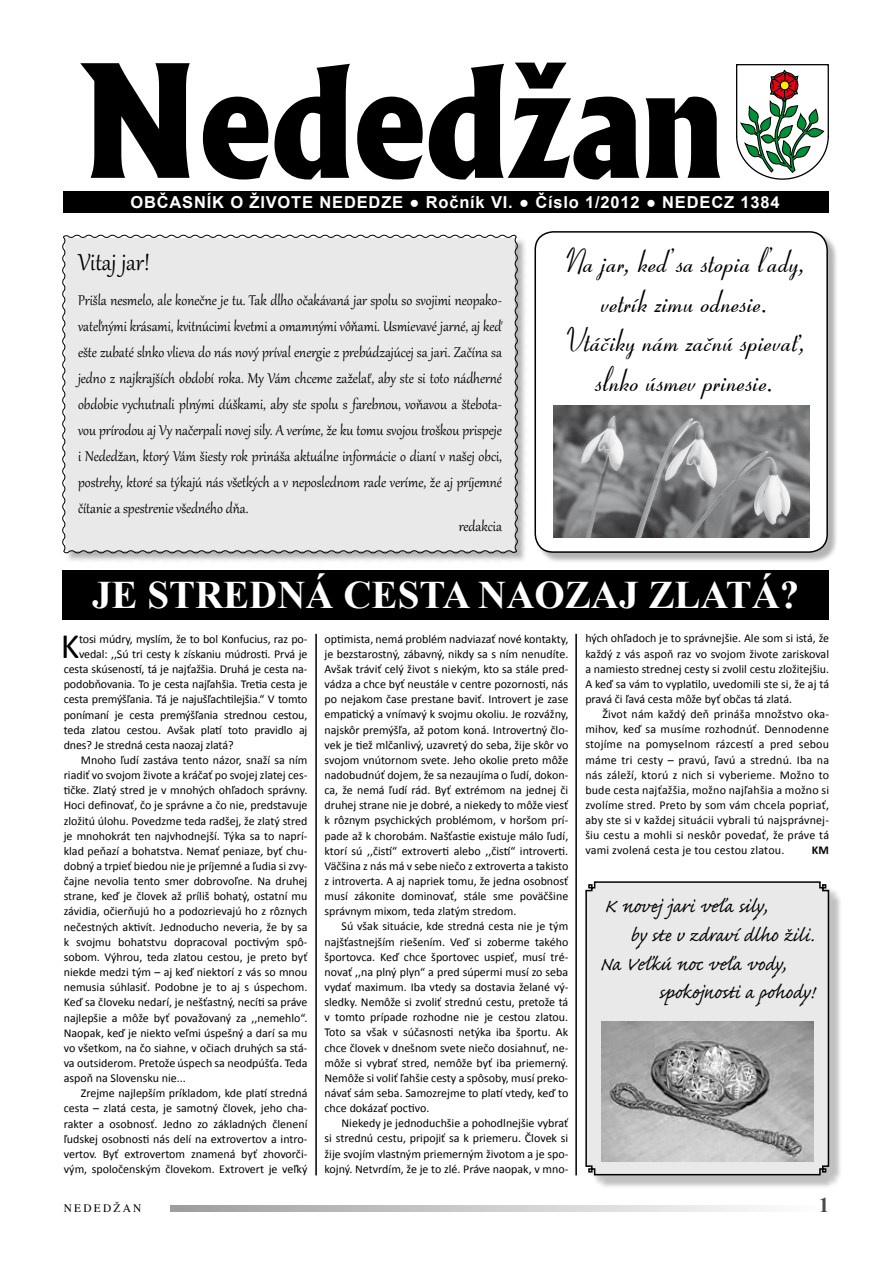
<style>
.page{position:relative;width:893px;height:1263px;background:#fff}
.page>*{position:absolute;margin:0;border:0;box-sizing:border-box;transform-origin:0 0}
.t1{font:800 150px "Albertus";color:#000;scale:.93 1}
.t2{font:700 39px "Times New Roman";color:#fff}
.t3{font:35.85px "Calibri";color:#000}
.t4{font:33px/39.6px "Coronet";color:#000;text-align:center}
.t5{font:28.5px "Gabriola";color:#000;scale:.95 1}
.t6{font:24px "Caflisch Script Pro";color:#000}
.t7{font:700 21px "Times New Roman";color:#4b4b4d}
.t8{font:17.4px/26px "Gabriola";color:#000;text-align:justify;scale:.95 1}
.t9{font:700 16.5px "Arial";letter-spacing:.05em;color:#fff}
.t10{font:12px/15.1px "Calibri";color:#000;text-align:justify}
.t11{font:700 12px "Calibri";color:#000}
.t12{font:11.7px "Times";letter-spacing:.2em;color:#000}
</style>
<div class="page">
<div style="left:64px;top:191px;width:765px;height:22px;background:#000"></div>
<svg style="left:170px;top:1205px;width:587px;height:7px;background:#c8c9cb"></svg>
<svg style="left:736px;top:64px;width:93px;height:116px"></svg>
<div style="left:64px;top:237px;width:464px;height:327px;background:#000;opacity:.3"></div>
<div style="left:62px;top:234px;width:457px;height:320px;background:#e9e9ea"></div>
<div style="left:536px;top:232px;width:302px;height:331px;background:#000;opacity:.3"></div>
<div style="left:535px;top:232px;width:292px;height:320px;background:#fff;border-radius:18px"></div>
<div style="left:534px;top:231px;width:294px;height:322px;border:2px solid #000;border-radius:18px"></div>
<img style="left:553px;top:406px;width:256px;height:131px">
<div style="left:62px;top:570px;width:767px;height:50px;background:#000"></div>
<hr style="left:315px;top:634px;width:2px;height:541px;background:#000">
<hr style="left:575px;top:634px;width:2px;height:541px;background:#000">
<div style="left:590px;top:886px;width:253px;height:303px;background:#000;opacity:.25"></div>
<svg style="left:585px;top:881px;width:245px;height:295px;background:#dfdfe0"></svg>
<img style="left:601px;top:1021px;width:212px;height:140px">
<h1 class="t1" style="left:81px;top:27px;width:693px">Nededžan</h1>
<h3 class="t9" style="left:130px;top:191px;width:651px">OBČASNÍK O ŽIVOTE NEDEDZE ● Ročník VI. ● Číslo 1/2012 ● NEDECZ 1384</h3>
<h3 class="t5" style="left:78px;top:244px;width:77px">Vitaj jar!</h3>
<p class="t8" style="left:78px;top:286px;width:448px">Prišla nesmelo, ale konečne je tu. Tak dlho očakávaná jar spolu so svojimi neopako&shy;vateľnými krásami, kvitnúcimi kvetmi a omamnými vôňami. Usmievavé jarné, aj keď ešte zubaté slnko vlieva do nás nový príval energie z prebúdzajúcej sa jari. Začína sa jedno z najkrajších období roka. My Vám chceme zaželať, aby ste si toto nádherné obdobie vychutnali plnými dúškami, aby ste spolu s farebnou, voňavou a štebota&shy;vou prírodou aj Vy načerpali novej sily. A veríme, že ku tomu svojou troškou prispeje i Nededžan, ktorý Vám šiesty rok prináša aktuálne informácie o dianí v našej obci, postrehy, ktoré sa týkajú nás všetkých a v neposlednom rade veríme, že aj príjemné čítanie a spestrenie všedného dňa.</p>
<h3 class="t8" style="left:459px;top:512px;width:47px">redakcia</h3>
<h3 class="t4" style="left:559px;top:243px;width:244px">Na jar, keď sa stopia ľady, vetrík zimu odnesie.<br>Vtáčiky nám začnú spievať, slnko úsmev prinesie.</h3>
<h2 class="t2" style="left:92px;top:568px;width:709px">JE STREDNÁ CESTA NAOZAJ ZLATÁ?</h2>
<h3 class="t3" style="left:61px;top:623px;width:20px">K</h3>
<p class="t10" style="left:79px;top:631px;width:230px">tosi múdry, myslím, že to bol Konfucius, raz po-</p>
<p class="t10" style="left:79px;top:646px;width:230px">vedal: ,,Sú tri cesty k získaniu múdrosti. Prvá je</p>
<p class="t10" style="left:64px;top:662px;width:245px">cesta skúseností, tá je najťažšia. Druhá je cesta na-</p>
<p class="t10" style="left:64px;top:677px;width:245px">podobňovania. To je cesta najľahšia. Tretia cesta je</p>
<p class="t10" style="left:64px;top:692px;width:245px">cesta premýšľania. Tá je najušľachtilejšia.“ V tomto</p>
<p class="t10" style="left:64px;top:707px;width:245px">ponímaní je cesta premýšľania strednou cestou,</p>
<p class="t10" style="left:64px;top:722px;width:245px">teda zlatou cestou. Avšak platí toto pravidlo aj</p>
<p class="t10" style="left:64px;top:737px;width:171px">dnes? Je stredná cesta naozaj zlatá?</p>
<p class="t10" style="left:81px;top:752px;width:228px">Mnoho ľudí zastáva tento názor, snaží sa ním</p>
<p class="t10" style="left:64px;top:768px;width:245px">riadiť vo svojom živote a kráčať po svojej zlatej ces-</p>
<p class="t10" style="left:64px;top:783px;width:245px">tičke. Zlatý stred je v mnohých ohľadoch správny.</p>
<p class="t10" style="left:64px;top:798px;width:245px">Hoci definovať, čo je správne a čo nie, predstavuje</p>
<p class="t10" style="left:64px;top:813px;width:245px">zložitú úlohu. Povedzme teda radšej, že zlatý stred</p>
<p class="t10" style="left:64px;top:828px;width:245px">je mnohokrát ten najvhodnejší. Týka sa to naprí-</p>
<p class="t10" style="left:64px;top:843px;width:245px">klad peňazí a bohatstva. Nemať peniaze, byť chu-</p>
<p class="t10" style="left:64px;top:858px;width:245px">dobný a trpieť biedou nie je príjemné a ľudia si zvy-</p>
<p class="t10" style="left:64px;top:874px;width:245px">čajne nevolia tento smer dobrovoľne. Na druhej</p>
<p class="t10" style="left:64px;top:889px;width:245px">strane, keď je človek až príliš bohatý, ostatní mu</p>
<p class="t10" style="left:64px;top:904px;width:245px">závidia, očierňujú ho a podozrievajú ho z rôznych</p>
<p class="t10" style="left:64px;top:919px;width:245px">nečestných aktivít. Jednoducho neveria, že by sa</p>
<p class="t10" style="left:64px;top:934px;width:245px">k svojmu bohatstvu dopracoval poctivým spô-</p>
<p class="t10" style="left:64px;top:949px;width:245px">sobom. Výhrou, teda zlatou cestou, je preto byť</p>
<p class="t10" style="left:64px;top:964px;width:245px">niekde medzi tým – aj keď niektorí z vás so mnou</p>
<p class="t10" style="left:64px;top:980px;width:245px">nemusia súhlasiť. Podobne je to aj s úspechom.</p>
<p class="t10" style="left:64px;top:995px;width:245px">Keď sa človeku nedarí, je nešťastný, necíti sa práve</p>
<p class="t10" style="left:64px;top:1010px;width:245px">najlepšie a môže byť považovaný za ,,nemehlo“.</p>
<p class="t10" style="left:64px;top:1025px;width:245px">Naopak, keď je niekto veľmi úspešný a darí sa mu</p>
<p class="t10" style="left:64px;top:1040px;width:245px">vo všetkom, na čo siahne, v očiach druhých sa stá-</p>
<p class="t10" style="left:64px;top:1055px;width:245px">va outsiderom. Pretože úspech sa neodpúšťa. Teda</p>
<p class="t10" style="left:64px;top:1070px;width:124px">aspoň na Slovensku nie...</p>
<p class="t10" style="left:81px;top:1086px;width:228px">Zrejme najlepším príkladom, kde platí stredná</p>
<p class="t10" style="left:64px;top:1101px;width:245px">cesta – zlatá cesta, je samotný človek, jeho cha-</p>
<p class="t10" style="left:64px;top:1116px;width:245px">rakter a osobnosť. Jedno zo základných členení</p>
<p class="t10" style="left:64px;top:1131px;width:245px">ľudskej osobnosti nás delí na extrovertov a intro-</p>
<p class="t10" style="left:64px;top:1146px;width:245px">vertov. Byť extrovertom znamená byť zhovorči-</p>
<p class="t10" style="left:64px;top:1161px;width:245px">vým, spoločenským človekom. Extrovert je veľký</p>
<p class="t10" style="left:325px;top:631px;width:245px">optimista, nemá problém nadviazať nové kontakty, je bezstarostný, zábavný, nikdy sa s ním nenudíte.<br>Avšak tráviť celý život s niekým, kto sa stále pred&shy;vádza a chce byť neustále v centre pozornosti, nás po nejakom čase prestane baviť. Introvert je zase empatický a vnímavý k svojmu okoliu. Je rozvážny, najskôr premýšľa, až potom koná. Introvertný člo&shy;vek je tiež mlčanlivý, uzavretý do seba, žije skôr vo svojom vnútornom svete. Jeho okolie preto môže nadobudnúť dojem, že sa nezaujíma o ľudí, dokon&shy;ca, že nemá ľudí rád. Byť extrémom na jednej či druhej strane nie je dobré, a niekedy to môže viesť k rôznym psychických problémom, v horšom prí&shy;pade až k chorobám. Našťastie existuje málo ľudí, ktorí sú ,,čistí“ extroverti alebo ,,čistí“ introverti.<br>Väčšina z nás má v sebe niečo z extroverta a takisto z introverta. A aj napriek tomu, že jedna osobnosť musí zákonite dominovať, stále sme poväčšine správnym mixom, teda zlatým stredom.</p>
<p class="t10" style="left:325px;top:919px;width:245px;text-indent:17px">Sú však situácie, kde stredná cesta nie je tým najšťastnejším riešením. Veď si zoberme takého športovca. Keď chce športovec uspieť, musí tré&shy;novať ,,na plný plyn“ a pred súpermi musí zo seba vydať maximum. Iba vtedy sa dostavia želané vý&shy;sledky. Nemôže si zvoliť strednú cestu, pretože tá v tomto prípade rozhodne nie je cestou zlatou.<br>Toto sa však v súčasnosti netýka iba športu. Ak chce človek v dnešnom svete niečo dosiahnuť, ne&shy;môže si vybrať stred, nemôže byť iba priemerný.<br>Nemôže si voliť ľahšie cesty a spôsoby, musí preko&shy;návať sám seba. Samozrejme to platí vtedy, keď to chce dokázať poctivo.</p>
<p class="t10" style="left:325px;top:1116px;width:245px;text-indent:17px">Niekedy je jednoduchšie a pohodlnejšie vybrať si strednú cestu, pripojiť sa k priemeru. Človek si žije svojím vlastným priemerným životom a je spo&shy;kojný. Netvrdím, že je to zlé. Práve naopak, v mno-</p>
<p class="t10" style="left:585px;top:631px;width:245px">hých ohľadoch je to správnejšie. Ale som si istá, že každý z vás aspoň raz vo svojom živote zariskoval a namiesto strednej cesty si zvolil cestu zložitejšiu.<br>A keď sa vám to vyplatilo, uvedomili ste si, že aj tá pravá či ľavá cesta môže byť občas tá zlatá.</p>
<p class="t10" style="left:585px;top:707px;width:245px;text-indent:17px">Život nám každý deň prináša množstvo oka&shy;mihov, keď sa musíme rozhodnúť. Dennodenne stojíme na pomyselnom rázcestí a pred sebou máme tri cesty – pravú, ľavú a strednú. Iba na nás záleží, ktorú z nich si vyberieme. Možno to bude cesta najťažšia, možno najľahšia a možno si zvolíme stred. Preto by som vám chcela popriať, aby ste si v každej situácii vybrali tú najsprávnej&shy;šiu cestu a mohli si neskôr povedať, že práve tá vami zvolená cesta je tou cestou zlatou.</p>
<p class="t11" style="left:812px;top:843px;width:19px">KM</p>
<h3 class="t6" style="left:604px;top:894px;width:164px">K novej jari veľa sily,</h3>
<h3 class="t6" style="left:631px;top:922px;width:185px">by ste v zdraví dlho žili.</h3>
<h3 class="t6" style="left:600px;top:951px;width:188px">Na Veľkú noc veľa vody,</h3>
<h3 class="t6" style="left:658px;top:980px;width:157px">spokojnosti a pohody!</h3>
<p class="t12" style="left:64px;top:1201px;width:79px">NEDEDŽAN</p>
<h3 class="t7" style="left:819px;top:1190px;width:12px">1</h3>
</div>
